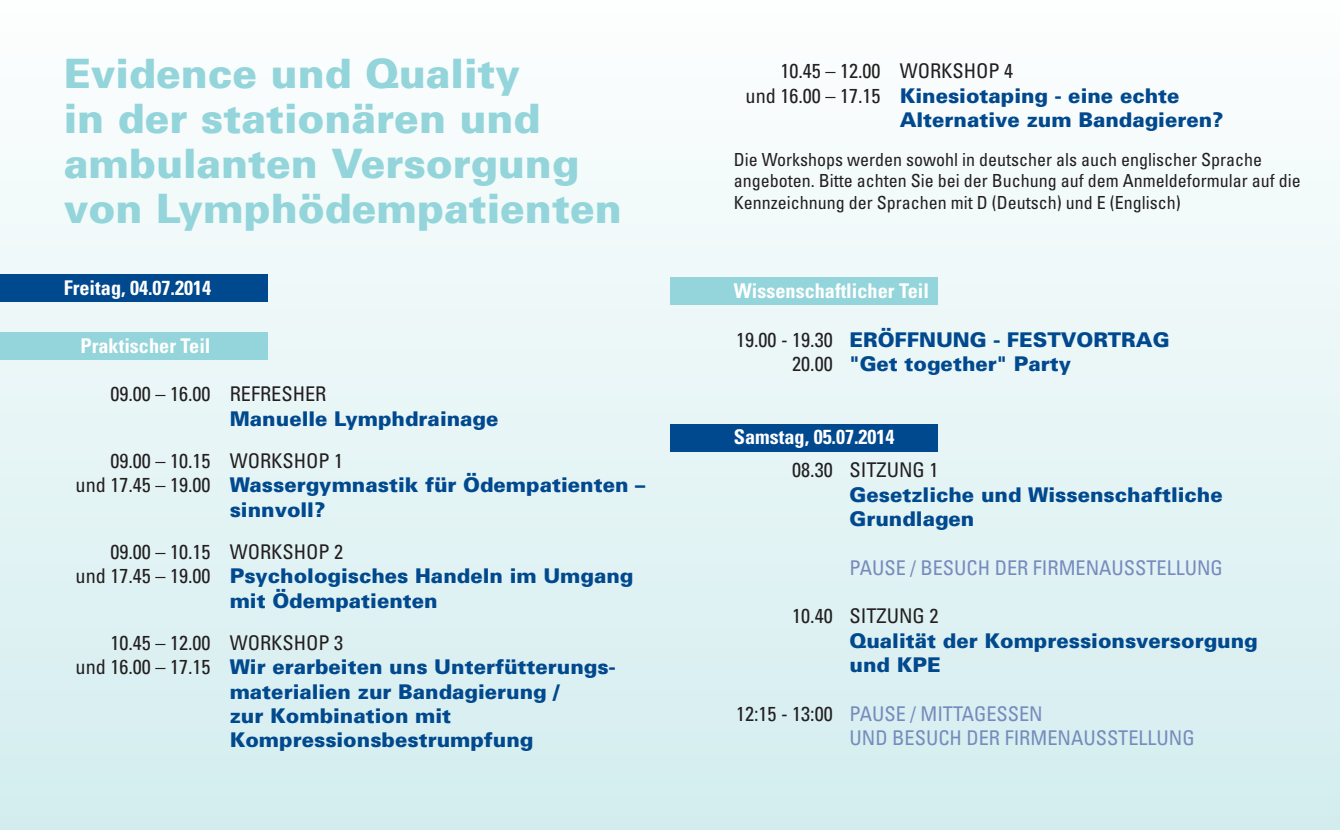
<style>
.page{position:relative;width:1340px;height:830px;background:#fff}
.page>*{position:absolute;margin:0;border:0;box-sizing:border-box;transform-origin:0 0}
.t1{font:900 40.5px/45px "Univers";color:#93d5da}
.t2{font:900 20.25px/24.3px "Univers";color:#01498e}
.t3{font:condensed 20.25px "Univers";color:#231f20}
.t4{font:condensed 20.25px/24.3px "Univers";color:#768bbc}
.t5{font:700 condensed 20.25px "Univers";color:#fff}
.t6{font:condensed 18px/21.6px "Univers";color:#231f20}
.s1{font-weight:400;font-stretch:condensed;color:#231f20}
.s2{color:#231f20}
</style>
<div class="page">
<div style="left:0;top:0;width:1339px;height:829px;background:linear-gradient(to bottom,#fdfefe,#d3edef)"></div>
<div style="left:0;top:274px;width:268px;height:28px;background:#01498e"></div>
<div style="left:670px;top:424px;width:268px;height:27px;background:#01498e"></div>
<div style="left:0;top:332px;width:268px;height:27px;background:#93d5da"></div>
<div style="left:670px;top:277px;width:268px;height:28px;background:#93d5da"></div>
<h1 class="t1" style="left:64px;top:54px;width:559px">Evidence und Quality<br>in der stationären und ambulanten Versorgung von Lymphödempatienten</h1>
<p class="t3" style="left:780px;top:64px;width:234px">10.45 – 12.00 WORKSHOP 4</p>
<p class="t2" style="left:745px;top:85px;width:435px"><span class="s1">und 16.00 – 17.15</span> Kinesiotaping - eine echte</p>
<p class="t2" style="left:899px;top:109px;width:325px">Alternative zum Bandagieren?</p>
<p class="t6" style="left:733px;top:150px;width:568px">Die Workshops werden sowohl in deutscher als auch englischer Sprache angeboten. Bitte achten Sie bei der Buchung auf dem Anmeldeformular auf die<br>Kennzeichnung der Sprachen mit D (Deutsch) und E (Englisch)</p>
<p class="t5" style="left:64px;top:280px;width:149px">Freitag, 04.07.2014</p>
<p class="t5" style="left:80px;top:338px;width:132px">Praktischer Teil</p>
<p class="t3" style="left:110px;top:386px;width:217px">09.00 – 16.00 REFRESHER</p>
<p class="t2" style="left:230px;top:408px;width:270px">Manuelle Lymphdrainage</p>
<p class="t3" style="left:110px;top:453px;width:234px">09.00 – 10.15 WORKSHOP 1</p>
<p class="t2" style="left:76px;top:474px;width:571px"><span class="s1">und 17.45 – 19.00</span> Wassergymnastik für Ödempatienten –</p>
<p class="t2" style="left:230px;top:499px;width:97px">sinnvoll?</p>
<p class="t3" style="left:110px;top:544px;width:234px">09.00 – 10.15 WORKSHOP 2</p>
<p class="t2" style="left:76px;top:565px;width:559px"><span class="s1">und 17.45 – 19.00</span> Psychologisches Handeln im Umgang</p>
<p class="t2" style="left:230px;top:590px;width:209px">mit Ödempatienten</p>
<p class="t3" style="left:110px;top:635px;width:234px">10.45 – 12.00 WORKSHOP 3</p>
<p class="t2" style="left:76px;top:656px;width:541px"><span class="s1">und 16.00 – 17.15</span> Wir erarbeiten uns Unterfütterungs-</p>
<p class="t2" style="left:230px;top:681px;width:331px">materialien zur Bandagierung /</p>
<p class="t2" style="left:230px;top:705px;width:223px">zur Kombination mit</p>
<p class="t2" style="left:230px;top:729px;width:305px">Kompressionsbestrumpfung</p>
<p class="t5" style="left:733px;top:283px;width:197px">Wissenschaftlicher Teil</p>
<p class="t2" style="left:792px;top:329px;width:379px;text-indent:-56px"><span class="s1">19.00 - 19.30</span> ERÖFFNUNG - FESTVORTRAG<br><span class="s1">20.00</span> "Get together" Party</p>
<p class="t5" style="left:733px;top:429px;width:162px">Samstag, 05.07.2014</p>
<p class="t3" style="left:792px;top:462px;width:148px">08.30 SITZUNG 1</p>
<p class="t2" style="left:849px;top:484px;width:375px">Gesetzliche und Wissenschaftliche<br>Grundlagen</p>
<p class="t4" style="left:849px;top:556px;width:375px">PAUSE / BESUCH DER FIRMENAUSSTELLUNG</p>
<p class="t3" style="left:792px;top:608px;width:148px">10.40 SITZUNG 2</p>
<p class="t2" style="left:849px;top:629px;width:410px">Qualität der Kompressionsversorgung und KPE</p>
<p class="t4" style="left:849px;top:702px;width:347px;text-indent:-113px"><span class="s2">12:15 - 13:00</span> PAUSE / MITTAGESSEN<br>UND BESUCH DER FIRMENAUSSTELLUNG</p>
</div>
